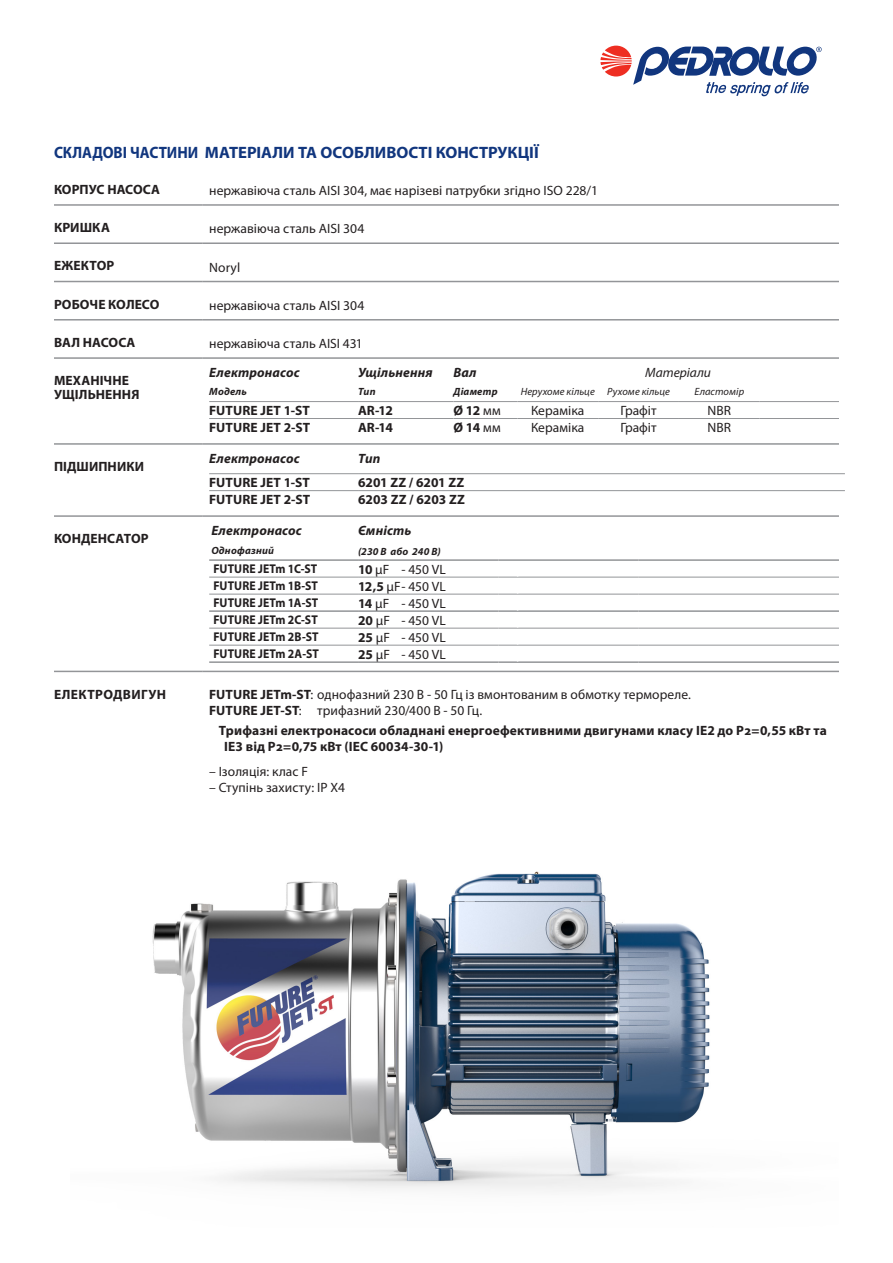
<style>
.page{position:relative;width:893px;height:1263px;background:#fff}
.page>*{position:absolute;margin:0;border:0;box-sizing:border-box;transform-origin:0 0}
.Testo_TABELLA{font:700 16.5px "Myriad Pro";color:#11367e;scale:.92 1}
.Testo_NORMALE{font:13.5px "Myriad Pro";letter-spacing:.005em;color:#231f20}
.Testo_NORMALE-2{font:700 13.5px/13.5px "Myriad Pro";letter-spacing:.01em;color:#231f20}
.micro_F{font:13.5px "Myriad Pro";letter-spacing:.005em;color:#231f20}
.Testo_NORMALE-3{font:italic 700 13.5px "Myriad Pro";letter-spacing:.015em;color:#231f20}
.Testo_NORMALE-4{font:700 13.5px "Myriad Pro";letter-spacing:.03em;color:#231f20}
.Testo_NORMALE-5{font:italic 13.5px "Myriad Pro";color:#231f20}
.Cat_Testo_TABELLA{font:700 12.75px "Myriad Pro";letter-spacing:.01em;color:#231f20;scale:.92 1}
.Testo_NORMALE-6{font:italic 700 10.5px "Myriad Pro";letter-spacing:.02em;color:#231f20}
.Testo_NORMALE-7{font:italic 10.5px "Myriad Pro";letter-spacing:.005em;color:#231f20}
.s1{font-weight:400}
.s2{font-weight:700}
</style>
<div class="page">
<svg style="left:600px;top:46px;width:222px;height:50px"></svg>
<img style="left:152px;top:871px;width:558px;height:320px">
<svg style="left:54px;top:280px;width:785px;height:391px"></svg>
<hr style="left:203px;top:204px;width:636px;height:2px;background:#939598">
<hr style="left:203px;top:242px;width:636px;height:2px;background:#939598">
<hr style="left:203px;top:281px;width:636px;height:1px;background:#939598">
<hr style="left:203px;top:319px;width:636px;height:1px;background:#939598">
<hr style="left:203px;top:357px;width:636px;height:2px;background:#939598">
<hr style="left:54px;top:204px;width:149px;height:2px;background:#939598">
<hr style="left:54px;top:242px;width:149px;height:2px;background:#939598">
<hr style="left:54px;top:281px;width:149px;height:1px;background:#939598">
<hr style="left:54px;top:319px;width:149px;height:1px;background:#939598">
<hr style="left:54px;top:671px;width:149px;height:1px;background:#939598">
<hr style="left:203px;top:671px;width:636px;height:1px;background:#939598">
<hr style="left:54px;top:357px;width:149px;height:2px;background:#939598">
<hr style="left:54px;top:443px;width:149px;height:2px;background:#939598">
<hr style="left:203px;top:443px;width:636px;height:2px;background:#939598">
<hr style="left:54px;top:515px;width:149px;height:2px;background:#939598">
<hr style="left:203px;top:515px;width:636px;height:2px;background:#939598">
<hr style="left:209px;top:418px;width:149px;height:1px;background:#939598">
<hr style="left:358px;top:418px;width:96px;height:1px;background:#939598">
<hr style="left:454px;top:418px;width:63px;height:1px;background:#939598">
<hr style="left:517px;top:418px;width:81px;height:1px;background:#939598">
<hr style="left:598px;top:418px;width:81px;height:1px;background:#939598">
<hr style="left:679px;top:418px;width:81px;height:1px;background:#939598">
<hr style="left:760px;top:418px;width:79px;height:1px;background:#939598">
<hr style="left:209px;top:401px;width:149px;height:1px;background:#939598">
<hr style="left:358px;top:401px;width:96px;height:1px;background:#939598">
<hr style="left:454px;top:401px;width:63px;height:1px;background:#939598">
<hr style="left:517px;top:401px;width:81px;height:1px;background:#939598">
<hr style="left:598px;top:401px;width:81px;height:1px;background:#939598">
<hr style="left:679px;top:401px;width:81px;height:1px;background:#939598">
<hr style="left:760px;top:401px;width:79px;height:1px;background:#939598">
<hr style="left:358px;top:473px;width:487px;height:1px;background:#939598">
<hr style="left:358px;top:490px;width:487px;height:1px;background:#939598">
<hr style="left:209px;top:490px;width:149px;height:1px;background:#939598">
<hr style="left:209px;top:473px;width:149px;height:1px;background:#939598">
<svg style="left:209px;top:561px;width:149px;height:100px"></svg>
<hr style="left:209px;top:661px;width:149px;height:2px;background:#939598">
<hr style="left:498px;top:661px;width:141px;height:2px;background:#939598">
<hr style="left:639px;top:661px;width:200px;height:2px;background:#939598">
<hr style="left:209px;top:559px;width:149px;height:2px;background:#939598">
<hr style="left:498px;top:559px;width:141px;height:2px;background:#939598">
<hr style="left:639px;top:559px;width:200px;height:2px;background:#939598">
<hr style="left:209px;top:610px;width:149px;height:2px;background:#939598">
<hr style="left:498px;top:610px;width:141px;height:2px;background:#939598">
<hr style="left:639px;top:610px;width:200px;height:2px;background:#939598">
<hr style="left:358px;top:559px;width:140px;height:2px;background:#939598">
<hr style="left:358px;top:610px;width:140px;height:2px;background:#939598">
<hr style="left:358px;top:661px;width:140px;height:2px;background:#939598">
<hr style="left:209px;top:577px;width:149px;height:1px;background:#939598">
<hr style="left:358px;top:577px;width:140px;height:1px;background:#939598">
<hr style="left:498px;top:577px;width:141px;height:1px;background:#939598">
<hr style="left:639px;top:577px;width:200px;height:1px;background:#939598">
<hr style="left:209px;top:594px;width:149px;height:1px;background:#939598">
<hr style="left:358px;top:594px;width:140px;height:1px;background:#939598">
<hr style="left:498px;top:594px;width:141px;height:1px;background:#939598">
<hr style="left:639px;top:594px;width:200px;height:1px;background:#939598">
<hr style="left:209px;top:628px;width:149px;height:1px;background:#939598">
<hr style="left:358px;top:628px;width:140px;height:1px;background:#939598">
<hr style="left:498px;top:628px;width:141px;height:1px;background:#939598">
<hr style="left:639px;top:628px;width:200px;height:1px;background:#939598">
<hr style="left:209px;top:645px;width:149px;height:1px;background:#939598">
<hr style="left:358px;top:645px;width:140px;height:1px;background:#939598">
<hr style="left:498px;top:645px;width:141px;height:1px;background:#939598">
<hr style="left:639px;top:645px;width:200px;height:1px;background:#939598">
<p class="Testo_TABELLA" style="left:54px;top:142px;width:528px">СКЛАДОВІ ЧАСТИНИ МАТЕРІАЛИ ТА ОСОБЛИВОСТІ КОНСТРУКЦІЇ</p>
<p class="Testo_NORMALE-2" style="left:54px;top:182px;width:108px">КОРПУС НАСОСА</p>
<p class="Testo_NORMALE" style="left:209px;top:182px;width:390px">нержавіюча сталь AISI 304, має нарізеві патрубки згідно ISO 228/1</p>
<p class="Testo_NORMALE-2" style="left:54px;top:220px;width:57px">КРИШКА</p>
<p class="Testo_NORMALE" style="left:209px;top:221px;width:157px">нержавіюча сталь AISI 304</p>
<p class="Testo_NORMALE-2" style="left:54px;top:259px;width:62px">ЕЖЕКТОР</p>
<p class="Testo_NORMALE" style="left:209px;top:259px;width:33px">Noryl</p>
<p class="Testo_NORMALE-2" style="left:54px;top:297px;width:107px">РОБОЧЕ КОЛЕСО</p>
<p class="Testo_NORMALE" style="left:209px;top:297px;width:157px">нержавіюча сталь AISI 304</p>
<p class="Testo_NORMALE-2" style="left:54px;top:335px;width:83px">ВАЛ НАСОСА</p>
<p class="Testo_NORMALE" style="left:209px;top:335px;width:155px">нержавіюча сталь AISI 431</p>
<p class="Testo_NORMALE-2" style="left:54px;top:373px;width:87px">МЕХАНІЧНЕ<br>УЩІЛЬНЕННЯ</p>
<p class="Testo_NORMALE-3" style="left:209px;top:363px;width:92px">Електронасос</p>
<p class="Testo_NORMALE-3" style="left:358px;top:363px;width:76px">Ущільнення</p>
<p class="Testo_NORMALE-3" style="left:454px;top:363px;width:24px">Вал</p>
<p class="Testo_NORMALE-5" style="left:645px;top:364px;width:67px">Матеріали</p>
<p class="Testo_NORMALE-6" style="left:209px;top:385px;width:39px">Модель</p>
<p class="Testo_NORMALE-6" style="left:358px;top:385px;width:19px">Тип</p>
<p class="Testo_NORMALE-6" style="left:454px;top:385px;width:46px">Діаметр</p>
<p class="Testo_NORMALE-7" style="left:521px;top:385px;width:76px">Нерухоме кільце</p>
<p class="Testo_NORMALE-7" style="left:607px;top:385px;width:64px">Рухоме кільце</p>
<p class="Testo_NORMALE-7" style="left:694px;top:385px;width:51px">Еластомір</p>
<p class="Testo_NORMALE-2" style="left:209px;top:403px;width:102px">FUTURE JET 1-ST</p>
<p class="Testo_NORMALE-2" style="left:358px;top:403px;width:36px">AR-12</p>
<p class="Testo_NORMALE-2" style="left:454px;top:403px;width:49px">Ø 12 <span class="s1">мм</span></p>
<p class="Testo_NORMALE" style="left:531px;top:402px;width:55px">Кераміка</p>
<p class="Testo_NORMALE" style="left:620px;top:402px;width:38px">Графіт</p>
<p class="Testo_NORMALE" style="left:707px;top:402px;width:25px">NBR</p>
<p class="Testo_NORMALE-2" style="left:209px;top:420px;width:103px">FUTURE JET 2-ST</p>
<p class="Testo_NORMALE-2" style="left:358px;top:420px;width:36px">AR-14</p>
<p class="Testo_NORMALE-2" style="left:454px;top:420px;width:49px">Ø 14 <span class="s1">мм</span></p>
<p class="Testo_NORMALE" style="left:531px;top:419px;width:55px">Кераміка</p>
<p class="Testo_NORMALE" style="left:620px;top:419px;width:38px">Графіт</p>
<p class="Testo_NORMALE" style="left:707px;top:419px;width:25px">NBR</p>
<p class="Testo_NORMALE-2" style="left:54px;top:459px;width:92px">ПІДШИПНИКИ</p>
<p class="Testo_NORMALE-2" style="left:54px;top:531px;width:96px">КОНДЕНСАТОР</p>
<p class="Testo_NORMALE-3" style="left:209px;top:449px;width:92px">Електронасос</p>
<p class="Testo_NORMALE-3" style="left:358px;top:449px;width:24px">Тип</p>
<p class="Testo_NORMALE-2" style="left:209px;top:475px;width:102px">FUTURE JET 1-ST</p>
<p class="Testo_NORMALE-2" style="left:358px;top:475px;width:108px">6201 ZZ / 6201 ZZ</p>
<p class="Testo_NORMALE-2" style="left:209px;top:492px;width:103px">FUTURE JET 2-ST</p>
<p class="Testo_NORMALE-2" style="left:358px;top:492px;width:108px">6203 ZZ / 6203 ZZ</p>
<p class="Testo_NORMALE-3" style="left:211px;top:521px;width:92px">Електронасос</p>
<p class="Testo_NORMALE-3" style="left:358px;top:521px;width:55px">Ємність</p>
<p class="Testo_NORMALE-6" style="left:211px;top:543px;width:64px">Однофазний</p>
<p class="Testo_NORMALE-6" style="left:358px;top:544px;width:84px">(230 В або 240 В)</p>
<p class="Cat_Testo_TABELLA" style="left:213px;top:561px;width:114px">FUTURE JETm 1C-ST</p>
<p class="micro_F" style="left:358px;top:561px;width:89px"><span class="s2">10</span> μF - 450 VL</p>
<p class="Cat_Testo_TABELLA" style="left:213px;top:578px;width:115px">FUTURE JETm 1B-ST</p>
<p class="micro_F" style="left:358px;top:578px;width:89px"><span class="s2">12,5</span> μF- 450 VL</p>
<p class="Cat_Testo_TABELLA" style="left:213px;top:595px;width:115px">FUTURE JETm 1A-ST</p>
<p class="micro_F" style="left:358px;top:595px;width:89px"><span class="s2">14</span> μF - 450 VL</p>
<p class="Cat_Testo_TABELLA" style="left:213px;top:612px;width:115px">FUTURE JETm 2C-ST</p>
<p class="micro_F" style="left:358px;top:612px;width:89px"><span class="s2">20</span> μF - 450 VL</p>
<p class="Cat_Testo_TABELLA" style="left:213px;top:629px;width:116px">FUTURE JETm 2B-ST</p>
<p class="micro_F" style="left:358px;top:629px;width:89px"><span class="s2">25</span> μF - 450 VL</p>
<p class="Cat_Testo_TABELLA" style="left:213px;top:646px;width:116px">FUTURE JETm 2A-ST</p>
<p class="micro_F" style="left:358px;top:646px;width:89px"><span class="s2">25</span> μF - 450 VL</p>
<p class="Testo_NORMALE-4" style="left:54px;top:685px;width:114px">ЕЛЕКТРОДВИГУН</p>
<p class="Testo_NORMALE" style="left:209px;top:686px;width:483px"><span class="s2">FUTURE JETm-ST</span>: однофазний 230 В - 50 Гц із вмонтованим в обмотку термореле.</p>
<p class="Testo_NORMALE" style="left:209px;top:702px;width:275px"><span class="s2">FUTURE JET-ST</span>: трифазний 230/400 В - 50 Гц.</p>
<p class="Testo_NORMALE-2" style="left:224px;top:722px;width:604px;line-height:16.2px;text-indent:-6px">Трифазні електронасоси обладнані енергоефективними двигунами класу IE2 до P2=0,55 кВт та<br>IE3 від P2=0,75 кВт (IEC 60034-30-1)</p>
<p class="Testo_NORMALE" style="left:209px;top:763px;width:100px">– Ізоляція: клас F</p>
<p class="Testo_NORMALE" style="left:209px;top:779px;width:137px">– Ступінь захисту: IP X4</p>
</div>
